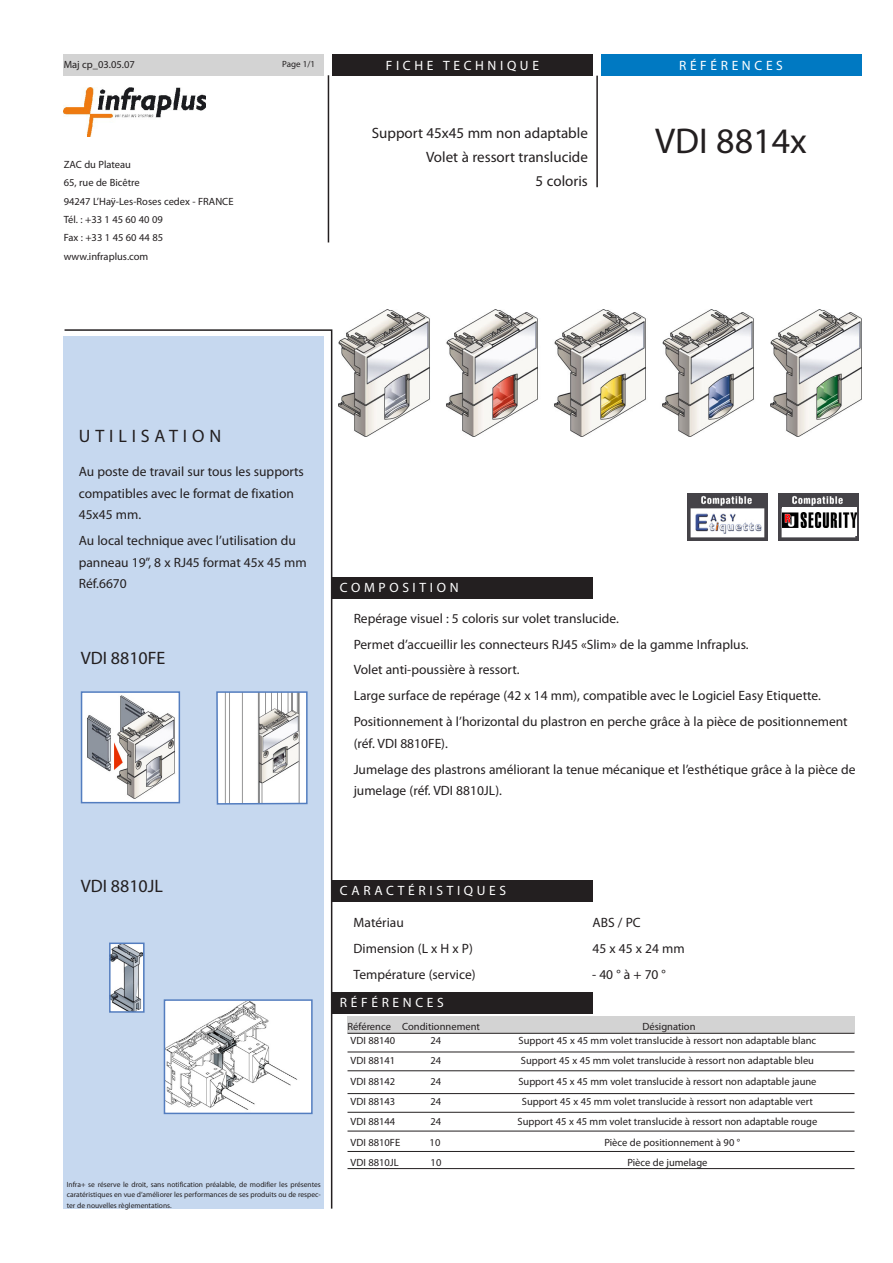
<style>
.page{position:relative;width:893px;height:1263px;background:#fff}
.page>*{position:absolute;margin:0;border:0;box-sizing:border-box;transform-origin:0 0}
.t1{font:36px "Helvetica";color:#231f20}
.t2{font:18px "Times";color:#231f20}
.t3{font:18px "Helvetica";letter-spacing:.27em;color:#231f20}
.t4{font:15px/24px "Helvetica";color:#231f20;text-align:right}
.t5{font:13.5px/25.8px "Helvetica";color:#231f20}
.t6{font:13.5px "Helvetica";letter-spacing:.27em;color:#fff}
.t7{font:10.5px/18.3px "Helvetica";color:#231f20}
.t8{font:10.5px "Times";color:#231f20}
.t9{font:9px "Helvetica";color:#231f20}
.t10{font:7.5px/10.8px "Helvetica";color:#231f20;text-align:justify}
</style>
<div class="page">
<svg style="left:63px;top:329px;width:271px;height:880px"></svg>
<div style="left:64px;top:54px;width:260px;height:21px;background:#d3d3d3"></div>
<div style="left:332px;top:54px;width:260px;height:21px;background:#231f20"></div>
<div style="left:601px;top:54px;width:260px;height:21px;background:#0079c2"></div>
<hr style="left:328px;top:75px;width:1px;height:167px;background:#231f20">
<hr style="left:596px;top:76px;width:2px;height:111px;background:#231f20">
<div style="left:64px;top:337px;width:260px;height:872px;background:#c6d8ef"></div>
<div style="left:332px;top:577px;width:260px;height:21px;background:#231f20"></div>
<div style="left:332px;top:880px;width:260px;height:21px;background:#231f20"></div>
<div style="left:332px;top:992px;width:260px;height:21px;background:#231f20"></div>
<div style="left:347px;top:1016px;width:507px;height:17px;background:#d3d3d3"></div>
<hr style="left:347px;top:1033px;width:507px;height:1px;background:#231f20">
<hr style="left:347px;top:1052px;width:507px;height:1px;background:#231f20">
<hr style="left:347px;top:1070px;width:507px;height:1px;background:#231f20">
<img style="left:64px;top:88px;width:141px;height:48px">
<img style="left:687px;top:493px;width:80px;height:47px">
<img style="left:779px;top:493px;width:80px;height:47px">
<div style="left:782px;top:507px;width:74px;height:29px;background:#fff"></div>
<img style="left:783px;top:513px;width:73px;height:15px">
<hr style="left:347px;top:1093px;width:507px;height:1px;background:#231f20">
<hr style="left:347px;top:1112px;width:507px;height:1px;background:#231f20">
<hr style="left:347px;top:1131px;width:507px;height:1px;background:#231f20">
<hr style="left:347px;top:1151px;width:507px;height:1px;background:#231f20">
<hr style="left:347px;top:1168px;width:507px;height:1px;background:#231f20">
<img style="left:167px;top:1002px;width:143px;height:109px">
<div style="left:164px;top:999px;width:149px;height:115px;border:2px solid #537dbf"></div>
<img style="left:84px;top:694px;width:93px;height:106px">
<div style="left:81px;top:691px;width:99px;height:112px;border:2px solid #537dbf"></div>
<img style="left:219px;top:694px;width:86px;height:108px">
<div style="left:216px;top:691px;width:92px;height:114px;border:2px solid #537dbf"></div>
<img style="left:112px;top:945px;width:30px;height:65px">
<div style="left:109px;top:942px;width:36px;height:71px;border:2px solid #537dbf"></div>
<img style="left:339px;top:310px;width:522px;height:126px">
<p class="t7" style="left:64px;top:55px;width:73px">Maj cp_03.05.07</p>
<p class="t6" style="left:386px;top:58px;width:155px">FICHE TECHNIQUE</p>
<p class="t6" style="left:679px;top:58px;width:105px">RÉFÉRENCES</p>
<p class="t9" style="left:282px;top:59px;width:34px">Page 1/1</p>
<p class="t7" style="left:64px;top:156px;width:171px">ZAC du Plateau<br>65, rue de Bicêtre<br>94247 L’Haÿ-Les-Roses cedex - FRANCE<br>Tél. : +33 1 45 60 40 09<br>Fax : +33 1 45 60 44 85 www.infraplus.com</p>
<p class="t4" style="left:372px;top:121px;width:218px">Support 45x45 mm non adaptable<br>Volet à ressort translucide<br>5 coloris</p>
<h1 class="t1" style="left:655px;top:122px;width:153px">VDI 8814x</h1>
<h2 class="t3" style="left:79px;top:426px;width:144px">UTILISATION</h2>
<p class="t5" style="left:79px;top:461px;width:227px;line-height:21.6px">Au poste de travail sur tous les supports compatibles avec le format de fixation<br>45x45 mm.</p>
<p class="t5" style="left:79px;top:530px;width:230px;line-height:21.6px">Au local technique avec l’utilisation du panneau 19’’, 8 x RJ45 format 45x 45 mm<br>Réf.6670</p>
<h2 class="t2" style="left:81px;top:648px;width:86px">VDI 8810FE</h2>
<p class="t6" style="left:340px;top:580px;width:120px">COMPOSITION</p>
<p class="t5" style="left:354px;top:606px;width:496px">Repérage visuel : 5 coloris sur volet translucide.<br>Permet d’accueillir les connecteurs RJ45 «Slim» de la gamme Infraplus.<br>Volet anti-poussière à ressort.<br>Large surface de repérage (42 x 14 mm), compatible avec le Logiciel Easy Etiquette.<br>Positionnement à l’horizontal du plastron en perche grâce à la pièce de positionnement</p>
<p class="t5" style="left:354px;top:731px;width:503px">(réf. VDI 8810FE).<br>Jumelage des plastrons améliorant la tenue mécanique et l’esthétique grâce à la pièce de</p>
<p class="t5" style="left:354px;top:778px;width:150px">jumelage (réf. VDI 8810JL).</p>
<h2 class="t2" style="left:81px;top:876px;width:84px">VDI 8810JL</h2>
<p class="t10" style="left:67px;top:1179px;width:256px">Infra+ se réserve le droit, sans notification préalable, de modifier les présentes caratéristiques en vue d’améliorer les performances de ses produits ou de respec&shy;ter de nouvelles règlementations.</p>
<p class="t6" style="left:340px;top:883px;width:168px">CARACTÉRISTIQUES</p>
<p class="t5" style="left:354px;top:910px;width:52px">Matériau</p>
<p class="t5" style="left:592px;top:910px;width:50px">ABS / PC</p>
<p class="t5" style="left:354px;top:936px;width:121px">Dimension (L x H x P)</p>
<p class="t5" style="left:592px;top:936px;width:94px">45 x 45 x 24 mm</p>
<p class="t5" style="left:354px;top:961px;width:124px">Température (service)</p>
<p class="t5" style="left:592px;top:961px;width:75px">- 40 ° à + 70 °</p>
<p class="t6" style="left:340px;top:995px;width:105px">RÉFÉRENCES</p>
<p class="t7" style="left:351px;top:1031px;width:46px">VDI 88140</p>
<p class="t7" style="left:431px;top:1031px;width:12px">24</p>
<p class="t7" style="left:519px;top:1031px;width:299px">Support 45 x 45 mm volet translucide à ressort non adaptable blanc</p>
<p class="t7" style="left:351px;top:1052px;width:46px">VDI 88141</p>
<p class="t7" style="left:431px;top:1052px;width:12px">24</p>
<p class="t7" style="left:521px;top:1052px;width:295px">Support 45 x 45 mm volet translucide à ressort non adaptable bleu</p>
<p class="t7" style="left:351px;top:1072px;width:46px">VDI 88142</p>
<p class="t7" style="left:431px;top:1072px;width:12px">24</p>
<p class="t7" style="left:518px;top:1072px;width:300px">Support 45 x 45 mm volet translucide à ressort non adaptable jaune</p>
<p class="t7" style="left:351px;top:1092px;width:46px">VDI 88143</p>
<p class="t7" style="left:431px;top:1092px;width:12px">24</p>
<p class="t7" style="left:522px;top:1092px;width:293px">Support 45 x 45 mm volet translucide à ressort non adaptable vert</p>
<p class="t7" style="left:351px;top:1113px;width:46px">VDI 88144</p>
<p class="t7" style="left:431px;top:1113px;width:12px">24</p>
<p class="t7" style="left:518px;top:1113px;width:301px">Support 45 x 45 mm volet translucide à ressort non adaptable rouge</p>
<p class="t7" style="left:351px;top:1133px;width:51px">VDI 8810FE</p>
<p class="t7" style="left:430px;top:1133px;width:12px">10</p>
<p class="t7" style="left:604px;top:1133px;width:137px">Pièce de positionnement à 90 °</p>
<p class="t7" style="left:351px;top:1154px;width:50px">VDI 8810JL</p>
<p class="t7" style="left:431px;top:1154px;width:12px">10</p>
<p class="t7" style="left:627px;top:1154px;width:82px">Pièce de jumelage</p>
<p class="t8" style="left:347px;top:1020px;width:134px">Référence Conditionnement</p>
<p class="t8" style="left:642px;top:1020px;width:55px">Désignation</p>
</div>
